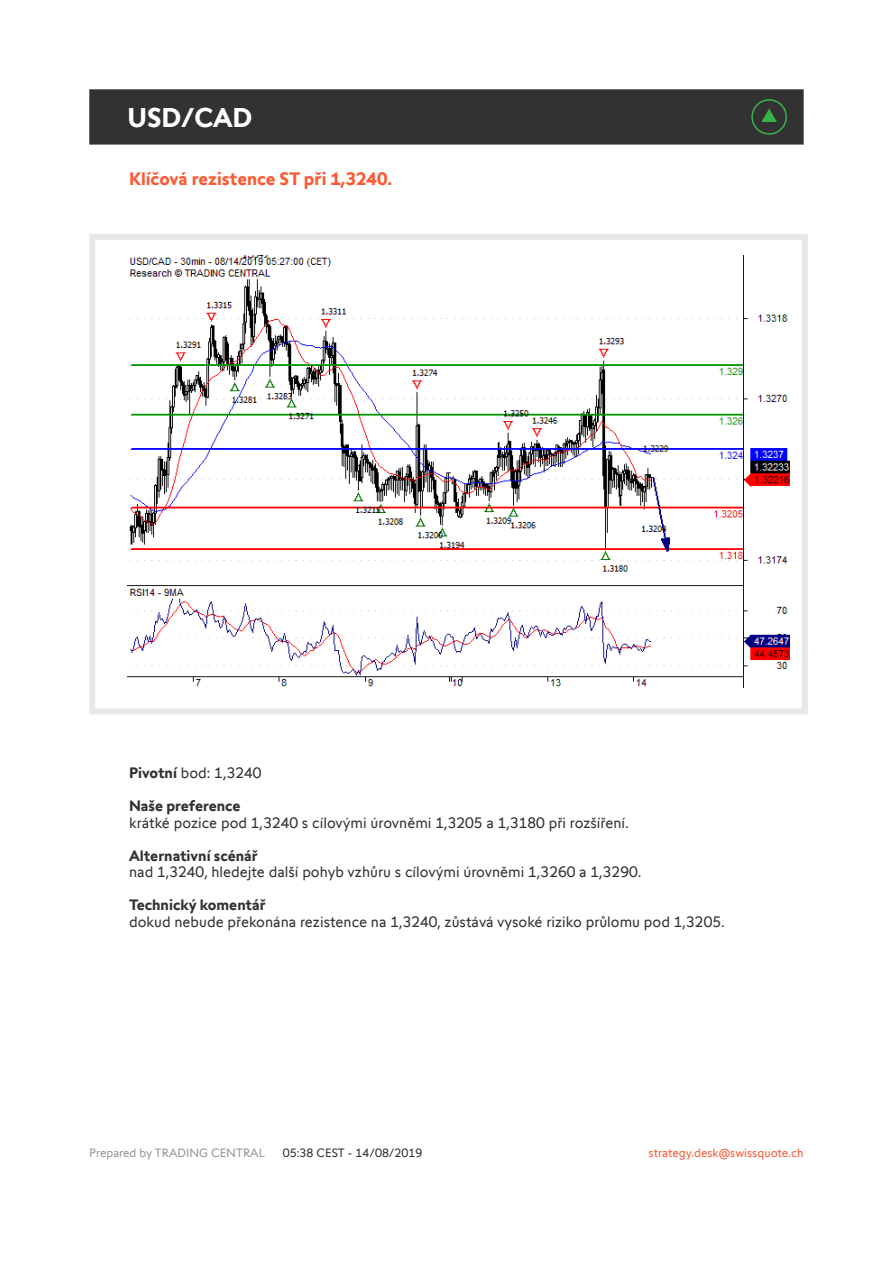
<style>
.page{position:relative;width:893px;height:1263px;background:#fff}
.page>*{position:absolute;margin:0;border:0;box-sizing:border-box;transform-origin:0 0}
.t1{font:700 27px "Swissquote CT";color:#fff}
.t2{font:700 18px "Swissquote CT";color:#fa5b35}
.t3{font:15px "Swissquote CT";color:#323232}
.t4{font:700 15px "Swissquote CT";color:#323232}
.t5{font:12px "Swissquote CT";color:#fa5b35}
.t6{font:12px "Swissquote CT";color:#939598}
.t7{font:12px "Swissquote CT";color:#323232}
.s1{font-weight:700}
</style>
<div class="page">
<div style="left:89px;top:234px;width:719px;height:480px;border:6px solid #e9e8e7"></div>
<div style="left:89px;top:89px;width:715px;height:56px;background:#323232;border:2px solid #323232"></div>
<img style="left:128px;top:255px;width:661px;height:432px">
<svg style="left:751px;top:99px;width:36px;height:36px"></svg>
<h1 class="t1" style="left:128px;top:101px;width:126px">USD/CAD</h1>
<p class="t2" style="left:129px;top:168px;width:265px">Klíčová rezistence ST při 1,3240.</p>
<p class="t3" style="left:129px;top:764px;width:134px"><span class="s1">Pivotní</span> bod: 1,3240</p>
<p class="t4" style="left:129px;top:797px;width:113px">Naše preference</p>
<p class="t3" style="left:129px;top:814px;width:501px">krátké pozice pod 1,3240 s cílovými úrovněmi 1,3205 a 1,3180 při rozšíření.</p>
<p class="t4" style="left:129px;top:846px;width:130px">Alternativní scénář</p>
<p class="t3" style="left:129px;top:863px;width:514px">nad 1,3240, hledejte další pohyb vzhůru s cílovými úrovněmi 1,3260 a 1,3290.</p>
<p class="t4" style="left:129px;top:896px;width:138px">Technický komentář</p>
<p class="t3" style="left:129px;top:913px;width:597px">dokud nebude překonána rezistence na 1,3240, zůstává vysoké riziko průlomu pod 1,3205.</p>
<p class="t6" style="left:89px;top:1145px;width:177px">Prepared by TRADING CENTRAL</p>
<p class="t7" style="left:283px;top:1145px;width:141px">05:38 CEST - 14/08/2019</p>
<p class="t5" style="left:649px;top:1145px;width:157px">strategy.desk@swissquote.ch</p>
</div>
